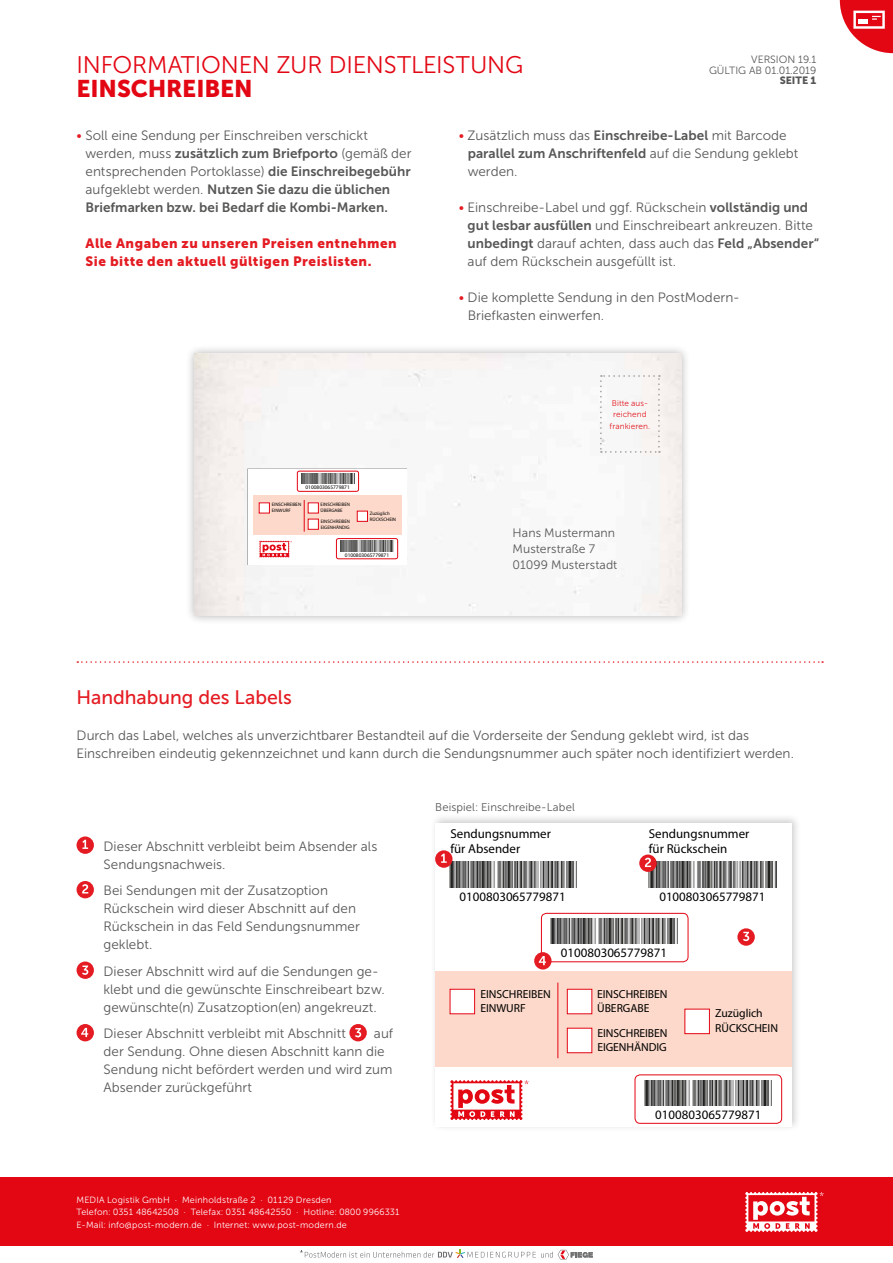
<style>
.page{position:relative;width:893px;height:1263px;background:#fff}
.page>*{position:absolute;margin:0;border:0;box-sizing:border-box;transform-origin:0 0}
.t1{font:24px "Museo Sans 300";letter-spacing:-.01em;color:#e30613}
.t2{font:24px "Museo Sans 900";letter-spacing:-.01em;color:#e30613}
.t3{font:19.5px "Museo Sans 500";color:#e41b22}
.t4{font:13.5px/18px "Museo Sans 300";color:#575756}
.t5{font:13.5px/18px "Museo Sans 700";letter-spacing:.005em;color:#575756}
.t6{font:13.5px/18px "Museo Sans 900";letter-spacing:.04em;color:#e41b22}
.t7{font:12.9px/14.4px "Myriad Pro";color:#000}
.t8{font:12.3px/15.8px "Museo Sans 300";letter-spacing:.01em;color:#575756}
.t9{font:11.7px/14.4px "Myriad Pro";letter-spacing:-.005em;color:#000}
.t10{font:11.25px "Museo Sans 300";letter-spacing:.01em;color:#575756}
.t11{font:10.5px/10.5px "Museo Sans 300";color:#575756;text-align:right}
.t12{font:10.5px "Museo Sans 900";color:#575756}
.t13{font:9px/12.8px "Museo Sans 300";letter-spacing:.025em;color:#fff}
.t14{font:8.25px/11.6px "Museo Sans 300";letter-spacing:.01em;color:#e41b22;text-align:center}
.t15{font:5.4px "Myriad Pro";color:#000}
.t16{font:4.8px/6px "Myriad Pro";letter-spacing:-.005em;color:#000}
.s1{color:#e41b22}
.s2{font-family:"Museo Sans 300"}
.s3{font-family:"Museo Sans 700"}
</style>
<div class="page">
<div style="left:185px;top:344px;width:505px;height:281px;background:#000;opacity:.3"></div>
<img style="left:194px;top:354px;width:487px;height:261px">
<div style="left:248px;top:469px;width:159px;height:96px;background:#fff"></div>
<div style="left:253px;top:495px;width:149px;height:40px;background:#fcd9ca"></div>
<div style="left:297px;top:471px;width:62px;height:20px;border:1px solid #e30613;border-radius:2px"></div>
<svg style="left:336px;top:539px;width:62px;height:20px"></svg>
<div style="left:336px;top:538px;width:62px;height:21px;border:1px solid #e30613;border-radius:2px"></div>
<div style="left:259px;top:503px;width:10px;height:10px;background:#fff"></div>
<div style="left:259px;top:503px;width:11px;height:10px;border:1px solid #e30613"></div>
<div style="left:308px;top:503px;width:10px;height:10px;background:#fff"></div>
<div style="left:308px;top:503px;width:11px;height:10px;border:1px solid #e30613"></div>
<div style="left:308px;top:519px;width:10px;height:10px;background:#fff"></div>
<div style="left:308px;top:519px;width:11px;height:10px;border:1px solid #e30613"></div>
<div style="left:357px;top:511px;width:10px;height:10px;background:#fff"></div>
<div style="left:357px;top:511px;width:11px;height:10px;border:1px solid #e30613"></div>
<hr style="left:304px;top:500px;width:1px;height:32px;background:#e30613">
<img style="left:340px;top:541px;width:54px;height:10px">
<img style="left:301px;top:473px;width:53px;height:11px">
<svg style="left:259px;top:541px;width:33px;height:16px"></svg>
<svg style="left:600px;top:375px;width:60px;height:78px"></svg>
<div style="left:431px;top:814px;width:371px;height:318px;background:#000;opacity:.2"></div>
<div style="left:435px;top:824px;width:356px;height:303px;background:#fff"></div>
<div style="left:435px;top:971px;width:356px;height:95px;background:#fcd9ca"></div>
<div style="left:541px;top:913px;width:147px;height:49px;border:1px solid #e30613;border-radius:5px"></div>
<div style="left:635px;top:1074px;width:147px;height:50px;border:1px solid #e30613;border-radius:5px"></div>
<div style="left:450px;top:989px;width:25px;height:25px;background:#fff"></div>
<div style="left:450px;top:989px;width:25px;height:25px;border:1px solid #e30613"></div>
<div style="left:567px;top:989px;width:25px;height:25px;background:#fff"></div>
<div style="left:567px;top:989px;width:25px;height:25px;border:1px solid #e30613"></div>
<div style="left:567px;top:1028px;width:25px;height:25px;background:#fff"></div>
<div style="left:567px;top:1028px;width:25px;height:25px;border:1px solid #e30613"></div>
<div style="left:685px;top:1009px;width:24px;height:25px;background:#fff"></div>
<div style="left:684px;top:1009px;width:26px;height:25px;border:1px solid #e30613"></div>
<hr style="left:557px;top:982px;width:1px;height:76px;background:#e30613">
<img style="left:449px;top:862px;width:127px;height:25px">
<img style="left:649px;top:862px;width:127px;height:25px">
<img style="left:645px;top:1080px;width:127px;height:26px">
<img style="left:550px;top:918px;width:128px;height:26px">
<svg style="left:450px;top:1080px;width:79px;height:40px"></svg>
<div style="left:435px;top:850px;width:17px;height:18px;background:#e41b22;border-radius:50%"></div>
<svg style="left:441px;top:854px;width:6px;height:9px"></svg>
<div style="left:639px;top:854px;width:18px;height:18px;background:#e41b22;border-radius:50%"></div>
<svg style="left:645px;top:858px;width:6px;height:9px"></svg>
<div style="left:534px;top:952px;width:18px;height:17px;background:#e41b22;border-radius:50%"></div>
<svg style="left:539px;top:956px;width:7px;height:9px"></svg>
<svg style="left:737px;top:928px;width:18px;height:18px"></svg>
<svg style="left:743px;top:932px;width:6px;height:9px"></svg>
<div style="left:77px;top:836px;width:17px;height:18px;background:#e41b22;border-radius:50%"></div>
<svg style="left:82px;top:840px;width:6px;height:9px"></svg>
<div style="left:77px;top:881px;width:17px;height:17px;background:#e41b22;border-radius:50%"></div>
<svg style="left:82px;top:884px;width:6px;height:9px"></svg>
<div style="left:77px;top:961px;width:17px;height:18px;background:#e41b22;border-radius:50%"></div>
<svg style="left:82px;top:965px;width:6px;height:10px"></svg>
<div style="left:77px;top:1024px;width:17px;height:17px;background:#e41b22;border-radius:50%"></div>
<svg style="left:81px;top:1028px;width:7px;height:9px"></svg>
<div style="left:349px;top:1024px;width:18px;height:17px;background:#e41b22;border-radius:50%"></div>
<svg style="left:355px;top:1028px;width:6px;height:9px"></svg>
<svg style="left:77px;top:661px;width:746px;height:2px"></svg>
<svg style="left:300px;top:1249px;width:293px;height:10px"></svg>
<div style="left:0;top:1178px;width:893px;height:68px;background:#e30613"></div>
<svg style="left:745px;top:1192px;width:79px;height:40px"></svg>
<svg style="left:840px;top:0;width:53px;height:53px"></svg>
<h1 class="t1" style="left:77px;top:52px;width:448px">INFORMATIONEN ZUR DIENSTLEISTUNG</h1>
<h1 class="t2" style="left:77px;top:75px;width:178px">EINSCHREIBEN</h1>
<p class="t11" style="left:709px;top:54px;width:109px">VERSION 19.1<br>GÜLTIG AB 01.01.2019</p>
<p class="t12" style="left:780px;top:75px;width:38px">SEITE 1</p>
<p class="t4" style="left:77px;top:126px;width:293px"><span class="s1">•</span> Soll eine Sendung per Einschreiben verschickt</p>
<p class="t5" style="left:86px;top:144px;width:328px"><span class="s2">werden, muss</span> zusätzlich zum Briefporto <span class="s2">(gemäß der</span></p>
<p class="t4" style="left:86px;top:162px;width:327px">entsprechenden Portoklasse) <span class="s3">die Einschreibegebühr</span></p>
<p class="t5" style="left:86px;top:180px;width:306px"><span class="s2">aufgeklebt werden.</span> Nutzen Sie dazu die üblichen<br>Briefmarken bzw. bei Bedarf die Kombi-Marken.</p>
<p class="t6" style="left:86px;top:234px;width:313px">Alle Angaben zu unseren Preisen entnehmen<br>Sie bitte den aktuell gültigen Preislisten.</p>
<p class="t15" style="left:305px;top:484px;width:46px">0100803065779871</p>
<p class="t16" style="left:272px;top:502px;width:31px">EINSCHREIBEN<br>EINWURF</p>
<p class="t16" style="left:321px;top:502px;width:31px">EINSCHREIBEN<br>ÜBERGABE</p>
<p class="t16" style="left:370px;top:510px;width:28px">Zuzüglich<br>RÜCKSCHEIN</p>
<p class="t16" style="left:321px;top:518px;width:31px">EINSCHREIBEN<br>EIGENHÄNDIG</p>
<p class="t15" style="left:345px;top:552px;width:46px">0100803065779871</p>
<p class="t4" style="left:459px;top:126px;width:330px"><span class="s1">•</span> Zusätzlich muss das <span class="s3">Einschreibe-Label</span> mit Barcode</p>
<p class="t5" style="left:468px;top:144px;width:332px">parallel zum Anschriftenfeld <span class="s2">auf die Sendung geklebt</span></p>
<p class="t4" style="left:468px;top:162px;width:51px">werden.</p>
<p class="t4" style="left:468px;top:198px;width:353px;text-indent:-9px"><span class="s1">•</span> Einschreibe-Label und ggf. Rückschein <span class="s3">vollständig und gut lesbar ausfüllen</span> und Einschreibeart ankreuzen. Bitte <span class="s3">unbedingt</span> darauf achten, dass auch das <span class="s3">Feld „Absender“ </span>auf dem Rückschein ausgefüllt ist.</p>
<p class="t4" style="left:468px;top:288px;width:274px;text-indent:-9px"><span class="s1">•</span> Die komplette Sendung in den PostModern-<br>Briefkasten einwerfen.</p>
<p class="t14" style="left:610px;top:397px;width:42px">Bitte aus&shy;reichend frankieren.</p>
<p class="t8" style="left:513px;top:525px;width:106px">Hans Mustermann<br>Musterstraße 7<br>01099 Musterstadt</p>
<h2 class="t3" style="left:77px;top:686px;width:217px">Handhabung des Labels</h2>
<p class="t4" style="left:77px;top:726px;width:719px">Durch das Label, welches als unverzichtbarer Bestandteil auf die Vorderseite der Sendung geklebt wird, ist das<br>Einschreiben eindeutig gekennzeichnet und kann durch die Sendungsnummer auch später noch identifiziert werden.</p>
<p class="t4" style="left:104px;top:837px;width:275px">Dieser Abschnitt verbleibt beim Absender als<br>Sendungsnachweis.</p>
<p class="t4" style="left:104px;top:882px;width:258px">Bei Sendungen mit der Zusatzoption<br>Rückschein wird dieser Abschnitt auf den<br>Rückschein in das Feld Sendungsnummer geklebt.</p>
<p class="t4" style="left:104px;top:962px;width:283px">Dieser Abschnitt wird auf die Sendungen ge&shy;klebt und die gewünschte Einschreibeart bzw. gewünschte(n) Zusatzoption(en) angekreuzt.</p>
<p class="t4" style="left:104px;top:1025px;width:244px">Dieser Abschnitt verbleibt mit Abschnitt</p>
<p class="t4" style="left:104px;top:1025px;width:291px;text-indent:270px">auf der Sendung. Ohne diesen Abschnitt kann die<br>Sendung nicht befördert werden und wird zum<br>Absender zurückgeführt</p>
<p class="t13" style="left:77px;top:1193px;width:325px">MEDIA Logistik GmbH · Meinholdstraße 2 · 01129 Dresden<br>Telefon: 0351 48642508 · Telefax: 0351 48642550 · Hotline: 0800 9966331<br>E-Mail: info@post-modern.de · Internet: www.post-modern.de</p>
<p class="t10" style="left:435px;top:801px;width:141px">Beispiel: Einschreibe-Label</p>
<p class="t7" style="left:450px;top:827px;width:102px">Sendungsnummer für Absender</p>
<p class="t7" style="left:649px;top:827px;width:102px">Sendungsnummer für Rückschein</p>
<p class="t7" style="left:460px;top:889px;width:108px">0100803065779871</p>
<p class="t7" style="left:659px;top:889px;width:108px">0100803065779871</p>
<p class="t7" style="left:561px;top:945px;width:108px">0100803065779871</p>
<p class="t9" style="left:480px;top:987px;width:72px">EINSCHREIBEN<br>EINWURF</p>
<p class="t9" style="left:597px;top:986px;width:72px">EINSCHREIBEN<br>ÜBERGABE</p>
<p class="t9" style="left:597px;top:1025px;width:72px">EINSCHREIBEN<br>EIGENHÄNDIG</p>
<p class="t9" style="left:715px;top:1006px;width:64px">Zuzüglich<br>RÜCKSCHEIN</p>
<p class="t7" style="left:655px;top:1107px;width:108px">0100803065779871</p>
</div>
